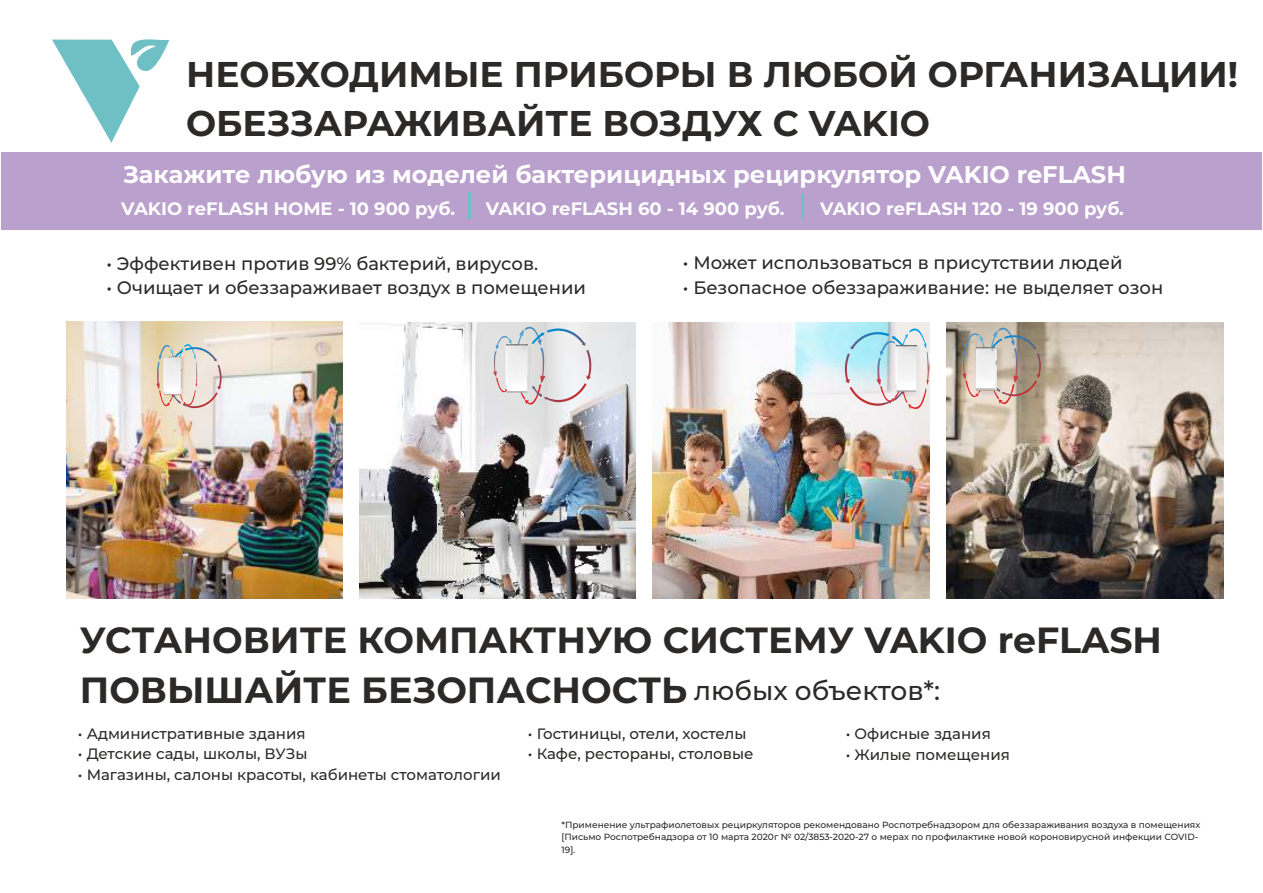
<style>
.page{position:relative;width:1263px;height:893px;background:#fff}
.page>*{position:absolute;margin:0;border:0;box-sizing:border-box;transform-origin:0 0}
.t1{font:700 36.3px/50.1px "Montserrat";color:#2b2a29}
.t2{font:700 35.7px/49.3px "Montserrat";color:#2b2a29}
.t3{font:500 26.4px "Montserrat";color:#2b2a29}
.t4{font:700 24.15px "Montserrat";color:#fefefe}
.t5{font:500 18px "Montserrat";color:#2b2a29}
.t6{font:700 18px "Montserrat";color:#fefefe}
.t7{font:500 15px "Montserrat";color:#2b2a29}
.t8{font:500 9px/12.5px "Montserrat";color:#2b2a29}
</style>
<div class="page">
<div style="left:1px;top:152px;width:1260px;height:78px;background:#baa0cc"></div>
<img style="left:67px;top:322px;width:276px;height:276px">
<svg style="left:156px;top:342px;width:66px;height:68px;background:#ded1c7"></svg>
<img style="left:165px;top:355px;width:26px;height:42px">
<img style="left:359px;top:322px;width:276px;height:277px">
<svg style="left:493px;top:323px;width:98px;height:86px"></svg>
<img style="left:505px;top:343px;width:34px;height:53px">
<img style="left:653px;top:322px;width:276px;height:277px">
<img style="left:845px;top:327px;width:84px;height:85px">
<img style="left:947px;top:322px;width:276px;height:276px">
<svg style="left:962px;top:324px;width:79px;height:84px;background:#b0a091"></svg>
<img style="left:977px;top:346px;width:35px;height:52px">
<img style="left:160px;top:356px;width:25px;height:40px">
<img style="left:501px;top:344px;width:31px;height:50px">
<img style="left:971px;top:346px;width:28px;height:46px">
<img style="left:891px;top:344px;width:30px;height:50px">
<svg style="left:52px;top:39px;width:117px;height:104px"></svg>
<hr style="left:468px;top:192px;width:2px;height:27px;background:#6ec0c5">
<hr style="left:802px;top:194px;width:2px;height:26px;background:#6ec0c5">
<h2 class="t2" style="left:186px;top:50px;width:1053px">НЕОБХОДИМЫЕ ПРИБОРЫ В ЛЮБОЙ ОРГАНИЗАЦИИ!<br>ОБЕЗЗАРАЖИВАЙТЕ ВОЗДУХ С VAKIO</h2>
<h3 class="t4" style="left:123px;top:160px;width:1004px">Закажите любую из моделей бактерицидных рециркулятор VAKIO reFLASH</h3>
<h3 class="t6" style="left:121px;top:197px;width:335px">VAKIO reFLASH HOME - 10 900 руб.</h3>
<h3 class="t6" style="left:486px;top:197px;width:300px">VAKIO reFLASH 60 - 14 900 руб.</h3>
<h3 class="t6" style="left:820px;top:197px;width:305px">VAKIO reFLASH 120 - 19 900 руб.</h3>
<h3 class="t5" style="left:106px;top:252px;width:433px">• Эффективен против 99% бактерий, вирусов.</h3>
<h3 class="t5" style="left:106px;top:277px;width:481px">• Очищает и обеззараживает воздух в помещении</h3>
<h3 class="t5" style="left:683px;top:251px;width:441px">• Может использоваться в присутствии людей</h3>
<h3 class="t5" style="left:683px;top:276px;width:482px">• Безопасное обеззараживание: не выделяет озон</h3>
<h1 class="t1" style="left:80px;top:615px;width:1083px">УСТАНОВИТЕ КОМПАКТНУЮ СИСТЕМУ VAKIO reFLASH<br>ПОВЫШАЙТЕ БЕЗОПАСНОСТЬ</h1>
<h3 class="t3" style="left:694px;top:675px;width:247px">любых объектов*:</h3>
<h3 class="t7" style="left:78px;top:724px;width:229px">• Административные здания</h3>
<h3 class="t7" style="left:78px;top:745px;width:231px">• Детские сады, школы, ВУЗы</h3>
<h3 class="t7" style="left:78px;top:765px;width:424px">• Магазины, салоны красоты, кабинеты стоматологии</h3>
<h3 class="t7" style="left:528px;top:724px;width:220px">• Гостиницы, отели, хостелы</h3>
<h3 class="t7" style="left:528px;top:745px;width:227px">• Кафе, рестораны, столовые</h3>
<h3 class="t7" style="left:846px;top:725px;width:147px">• Офисные здания</h3>
<h3 class="t7" style="left:846px;top:745px;width:166px">• Жилые помещения</h3>
<p class="t8" style="left:561px;top:818px;width:640px">*Применение ультрафиолетовых рециркуляторов рекомендовано Роспотребнадзором для обеззараживания воздуха в помещениях [Письмо Роспотребнадзора от 10 марта 2020г № 02/3853-2020-27 о мерах по профилактике новой короновирусной инфекции COVID-<br>19].</p>
</div>
